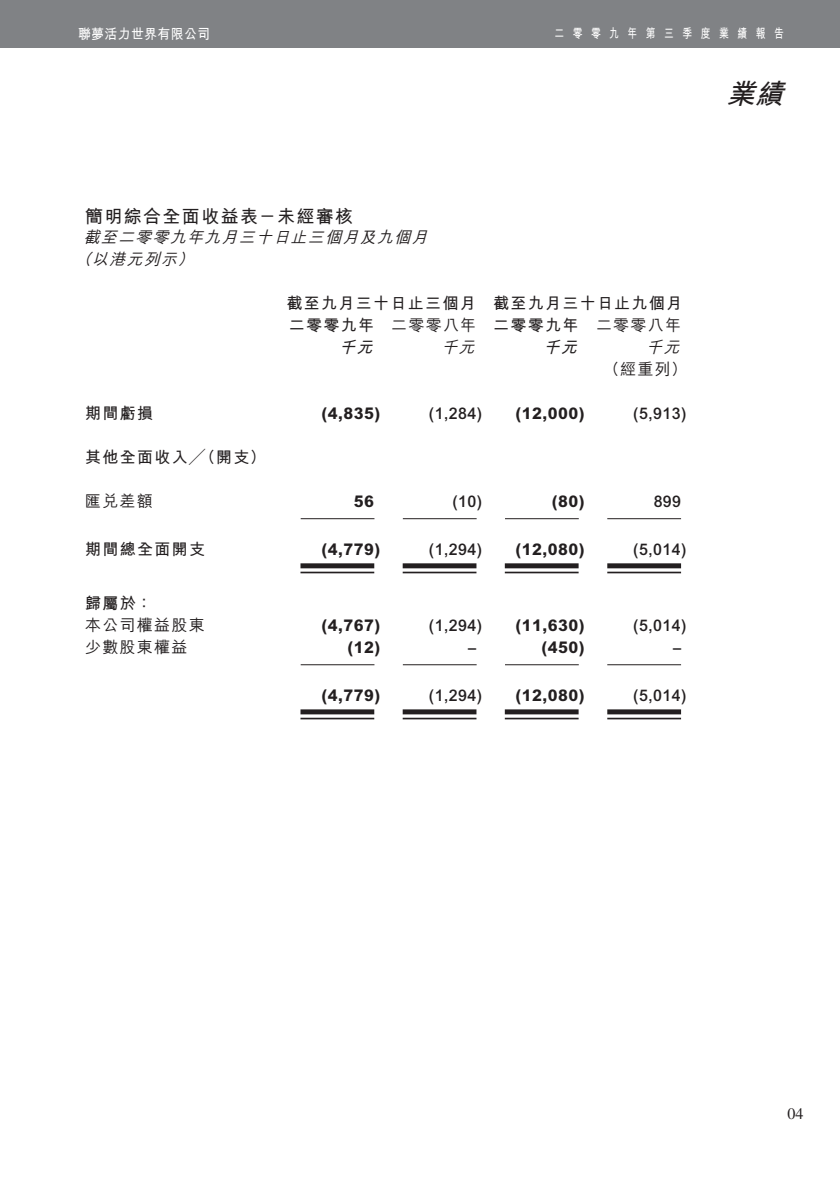
<style>
.page{position:relative;width:840px;height:1191px;background:#fff}
.page>*{position:absolute;margin:0;border:0;box-sizing:border-box;transform-origin:0 0}
.t1{font:italic 28px "M Hei HK Bold B5 pc H";color:#231f20}
.t2{font:18px "M Hei HK Bold B5 pc H";letter-spacing:.075em;color:#231f20}
.t3{font:800 16px "Arial MT Std";letter-spacing:.03em;color:#231f20}
.t4{font:16px "M Hei HK Bold B5 pc H";letter-spacing:.08em;color:#231f20}
.t5{font:500 16px "Arial MT Std";letter-spacing:.03em;color:#231f20}
.t6{font:italic 16px/22px "M Hei HK Medium B5 pc H";color:#231f20}
.t7{font:16px "M Hei HK Medium B5 pc H";letter-spacing:.08em;color:#231f20}
.t8{font:italic 16px "M Hei HK Bold B5 pc H";color:#231f20}
.t9{font:16px "Times LT Std";color:#231f20}
.t10{font:14px "M Hei HK Bold B5 pc H";letter-spacing:.03em;color:#fff;scale:.92 1}
.t11{font:13px "M Hei HK Bold B5 pc H";letter-spacing:.875em;color:#fff;scale:.75 1}
.s1{font-family:"M Hei HK Medium B5 pc H"}
</style>
<div class="page">
<div style="left:0;top:0;width:839px;height:47px;background:#808285"></div>
<hr style="left:300px;top:518px;width:74px;height:1px;background:#231f20">
<hr style="left:402px;top:518px;width:74px;height:1px;background:#231f20">
<hr style="left:504px;top:518px;width:74px;height:1px;background:#231f20">
<hr style="left:607px;top:518px;width:73px;height:1px;background:#231f20">
<div style="left:300px;top:563px;width:74px;height:5px;background:#231f20"></div>
<hr style="left:300px;top:571px;width:74px;height:2px;background:#231f20">
<div style="left:402px;top:563px;width:74px;height:5px;background:#231f20"></div>
<hr style="left:402px;top:571px;width:74px;height:2px;background:#231f20">
<div style="left:504px;top:563px;width:74px;height:5px;background:#231f20"></div>
<hr style="left:504px;top:571px;width:74px;height:2px;background:#231f20">
<div style="left:607px;top:563px;width:73px;height:5px;background:#231f20"></div>
<hr style="left:607px;top:571px;width:73px;height:2px;background:#231f20">
<hr style="left:300px;top:664px;width:74px;height:1px;background:#231f20">
<hr style="left:402px;top:664px;width:74px;height:1px;background:#231f20">
<hr style="left:504px;top:664px;width:74px;height:1px;background:#231f20">
<hr style="left:607px;top:664px;width:73px;height:1px;background:#231f20">
<div style="left:300px;top:709px;width:74px;height:5px;background:#231f20"></div>
<hr style="left:300px;top:717px;width:74px;height:2px;background:#231f20">
<div style="left:402px;top:709px;width:74px;height:5px;background:#231f20"></div>
<hr style="left:402px;top:717px;width:74px;height:2px;background:#231f20">
<div style="left:504px;top:709px;width:74px;height:5px;background:#231f20"></div>
<hr style="left:504px;top:717px;width:74px;height:2px;background:#231f20">
<div style="left:607px;top:709px;width:73px;height:5px;background:#231f20"></div>
<hr style="left:607px;top:717px;width:73px;height:2px;background:#231f20">
<p class="t10" style="left:78px;top:28px;width:145px">聯夢活力世界有限公司</p>
<p class="t11" style="left:554px;top:28px;width:307px">二零零九年第三季度業績報告</p>
<p class="t2" style="left:85px;top:209px;width:269px">簡明綜合全面收益表－未經審核</p>
<p class="t6" style="left:75px;top:228px;width:357px;text-indent:8px">截至二零零九年九月三十日止三個月及九個月（以港元列示）</p>
<p class="t4" style="left:286px;top:297px;width:397px">截至九月三十日止三個月 截至九月三十日止九個月</p>
<p class="t4" style="left:289px;top:319px;width:393px">二零零九年 <span class="s1">二零零八年</span> 二零零九年 <span class="s1">二零零八年</span></p>
<p class="t8" style="left:339px;top:341px;width:39px">千元</p>
<p class="t6" style="left:441px;top:338px;width:39px">千元</p>
<p class="t8" style="left:543px;top:341px;width:39px">千元</p>
<p class="t6" style="left:645px;top:338px;width:39px">千元</p>
<p class="t7" style="left:603px;top:363px;width:85px">（經重列）</p>
<p class="t4" style="left:85px;top:407px;width:69px">期間虧損</p>
<p class="t3" style="left:321px;top:404px;width:60px">(4,835)</p>
<p class="t5" style="left:428px;top:407px;width:55px">(1,284)</p>
<p class="t3" style="left:515px;top:404px;width:71px">(12,000)</p>
<p class="t5" style="left:633px;top:407px;width:55px">(5,913)</p>
<p class="t4" style="left:85px;top:451px;width:182px">其他全面收入╱（開支）</p>
<p class="t7" style="left:85px;top:495px;width:69px">匯兌差額</p>
<p class="t3" style="left:354px;top:492px;width:22px">56</p>
<p class="t5" style="left:452px;top:495px;width:31px">(10)</p>
<p class="t3" style="left:551px;top:492px;width:34px">(80)</p>
<p class="t5" style="left:653px;top:495px;width:29px">899</p>
<p class="t4" style="left:85px;top:543px;width:121px">期間總全面開支</p>
<p class="t3" style="left:321px;top:540px;width:60px">(4,779)</p>
<p class="t5" style="left:428px;top:543px;width:55px">(1,294)</p>
<p class="t3" style="left:515px;top:540px;width:71px">(12,080)</p>
<p class="t5" style="left:633px;top:543px;width:55px">(5,014)</p>
<p class="t4" style="left:85px;top:597px;width:69px">歸屬於：</p>
<p class="t7" style="left:85px;top:619px;width:121px">本公司權益股東</p>
<p class="t3" style="left:321px;top:616px;width:60px">(4,767)</p>
<p class="t5" style="left:428px;top:619px;width:55px">(1,294)</p>
<p class="t3" style="left:515px;top:616px;width:71px">(11,630)</p>
<p class="t5" style="left:633px;top:619px;width:55px">(5,014)</p>
<p class="t7" style="left:85px;top:641px;width:104px">少數股東權益</p>
<p class="t3" style="left:347px;top:638px;width:34px">(12)</p>
<p class="t5" style="left:468px;top:641px;width:9px">–</p>
<p class="t3" style="left:541px;top:638px;width:45px">(450)</p>
<p class="t5" style="left:672px;top:641px;width:9px">–</p>
<p class="t3" style="left:321px;top:686px;width:60px">(4,779)</p>
<p class="t5" style="left:428px;top:689px;width:55px">(1,294)</p>
<p class="t3" style="left:515px;top:686px;width:71px">(12,080)</p>
<p class="t5" style="left:633px;top:689px;width:55px">(5,014)</p>
<h1 class="t1" style="left:726px;top:83px;width:65px">業績</h1>
<p class="t9" style="left:787px;top:1104px;width:17px">04</p>
</div>
